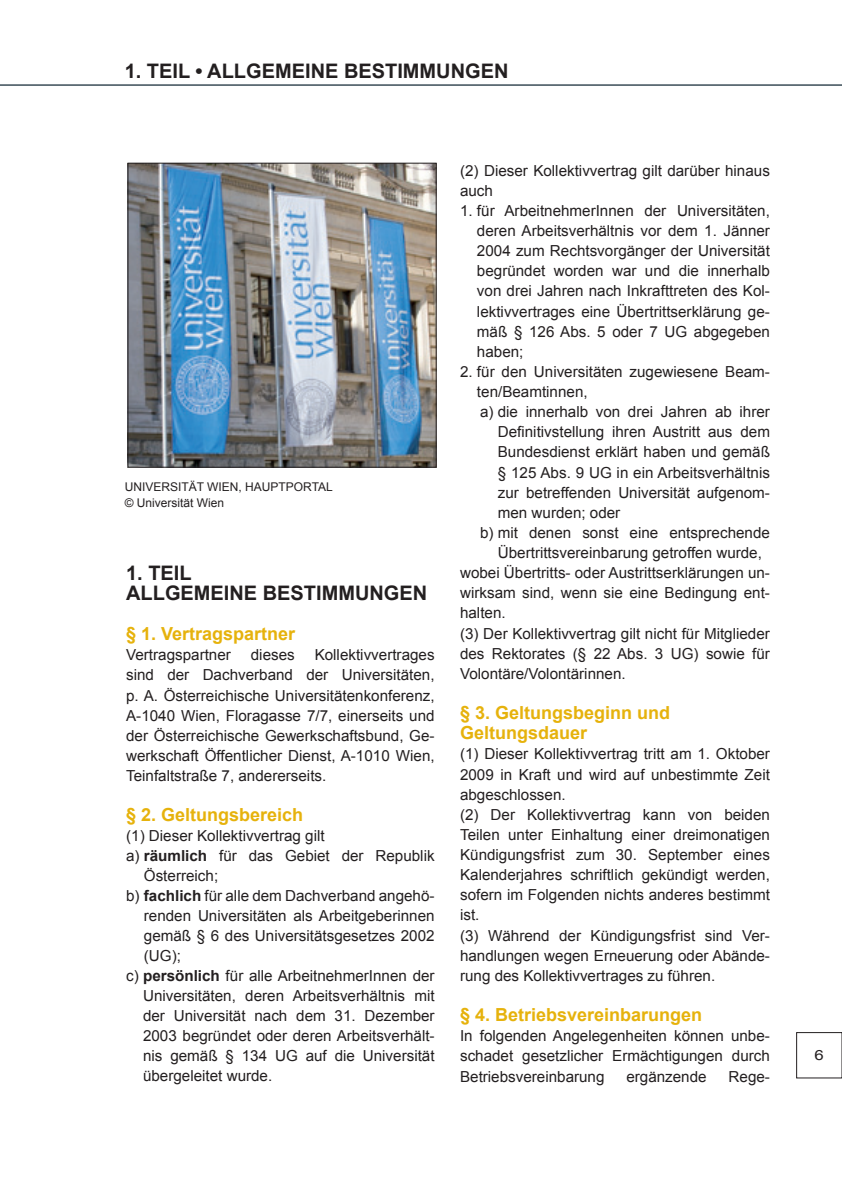
<style>
.page{position:relative;width:842px;height:1191px;background:#fff}
.page>*{position:absolute;margin:0;border:0;box-sizing:border-box;transform-origin:0 0}
.t1{font:700 20px/20px "Arial";color:#231f20}
.t2{font:700 18px/20.2px "Arial";color:#e6b20c}
.t3{font:15.2px/20.2px "Arial";color:#231f20;text-align:justify}
.t4{font:14px "Arial";color:#231f20;scale:1.2 1}
.t5{font:12px/16px "Arial";color:#231f20}
.s1{font-weight:700}
</style>
<div class="page">
<div style="left:796px;top:1032px;width:46px;height:46px;border:1px solid #231f20"></div>
<img style="left:130px;top:165px;width:305px;height:300px">
<div style="left:128px;top:163px;width:309px;height:304px;border:1px solid #231f20"></div>
<svg style="left:0;top:84px;width:842px;height:1px"></svg>
<h1 class="t1" style="left:125px;top:62px;width:382px">1. Teil • Allgemeine Bestimmungen</h1>
<p class="t5" style="left:125px;top:479px;width:29px">UniVERSITÄT</p>
<p class="t5" style="left:125px;top:479px;width:210px;text-indent:82px">WIEN , Hauptpo rtal © Universität Wien</p>
<h1 class="t1" style="left:126px;top:564px;width:300px">1. Teil<br>Allgemeine Bestimmungen</h1>
<p class="t2" style="left:126px;top:624px;width:171px">§ 1. Vertragspartner</p>
<p class="t3" style="left:126px;top:645px;width:106px">Vertragspartner</p>
<p class="t3" style="left:251px;top:645px;width:45px">dieses</p>
<p class="t3" style="left:126px;top:645px;width:310px;text-indent:189px">Kollektivvertrages sind der Dachverband der Universitäten, p. A. Österreichische Universitätenkonferenz, A-1040 Wien, Floragasse 7/7, einerseits und der Österreichische Gewerkschaftsbund, Ge&shy;werkschaft Öffentlicher Dienst, A-1010 Wien, Teinfaltstraße 7, andererseits.</p>
<p class="t2" style="left:126px;top:804px;width:179px">§ 2. Geltungsbereich</p>
<p class="t3" style="left:126px;top:825px;width:200px">(1) Dieser Kollektivvertrag gilt</p>
<p class="t3" style="left:126px;top:845px;width:310px">a) <span class="s1">räumlich</span> für das Gebiet der Republik</p>
<p class="t3" style="left:144px;top:865px;width:76px">Österreich;</p>
<p class="t3" style="left:126px;top:885px;width:310px">b) <span class="s1">fachlich</span> für alle dem Dachverband angehö-</p>
<p class="t3" style="left:144px;top:905px;width:292px">renden Universitäten als Arbeitgeberinnen</p>
<p class="t3" style="left:144px;top:925px;width:292px">gemäß § 6 des Universitätsgesetzes 2002</p>
<p class="t3" style="left:144px;top:945px;width:39px">(UG);</p>
<p class="t3" style="left:126px;top:965px;width:310px">c) <span class="s1">persönlich</span> für alle ArbeitnehmerI nnen der</p>
<p class="t3" style="left:143px;top:985px;width:293px">Universitäten, deren Arbeitsverhältnis mit</p>
<p class="t3" style="left:143px;top:1005px;width:293px">der Universität nach dem 31. Dezember</p>
<p class="t3" style="left:143px;top:1025px;width:293px">2003 begründet oder deren Arbeitsverhält-</p>
<p class="t3" style="left:143px;top:1045px;width:293px">nis gemäß § 134 UG auf die Universität</p>
<p class="t3" style="left:143px;top:1065px;width:131px">übergeleitet wurde.</p>
<p class="t3" style="left:460px;top:160px;width:311px">(2) Dieser Kollektivvertrag gilt darüber hinaus auch</p>
<p class="t3" style="left:477px;top:200px;width:295px;text-indent:-17px">1. für ArbeitnehmerI nnen der Universitäten, deren Arbeitsverhältnis vor dem 1. Jänner 2004 zum Rechtsvorgänger der Universität begründet worden war und die innerhalb von drei Jahren nach I nkrafttreten des Kol&shy;lektivvertrages eine Übertrittserklärung ge&shy;mäß § 126 Abs. 5 oder 7 UG abgegeben haben;</p>
<p class="t3" style="left:460px;top:361px;width:311px">2. für den Universitäten zugewiesene Beam-</p>
<p class="t3" style="left:477px;top:382px;width:112px">ten/Beamtinnen,</p>
<p class="t3" style="left:480px;top:402px;width:292px">a) die innerhalb von drei Jahren ab ihrer</p>
<p class="t3" style="left:498px;top:422px;width:274px">Definitivstellung ihren Austritt aus dem</p>
<p class="t3" style="left:498px;top:442px;width:274px">Bundesdienst erklärt haben und gemäß</p>
<p class="t3" style="left:498px;top:462px;width:274px">§ 125 Abs. 9 UG in ein Arbeitsverhältnis</p>
<p class="t3" style="left:498px;top:482px;width:274px">zur betreffenden Universität aufgenom-</p>
<p class="t3" style="left:498px;top:502px;width:124px">men wurden; oder</p>
<p class="t3" style="left:480px;top:522px;width:291px">b) mit denen sonst eine entsprechende</p>
<p class="t3" style="left:498px;top:543px;width:266px">Übertrittsvereinbarung getroffen wurde,</p>
<p class="t3" style="left:460px;top:563px;width:311px">wobei Übertritts- oder Austrittserklärungen un-</p>
<p class="t3" style="left:460px;top:583px;width:311px">wirksam sind, wenn sie eine Bedingung ent-</p>
<p class="t3" style="left:460px;top:603px;width:47px">halten.</p>
<p class="t3" style="left:460px;top:623px;width:312px">(3) Der Kollektivvertrag gilt nicht für Mitglieder</p>
<p class="t3" style="left:460px;top:643px;width:312px">des Rektorates (§ 22 Abs. 3 UG) sowie für</p>
<p class="t3" style="left:460px;top:663px;width:167px">Volontäre/Volontärinnen.</p>
<p class="t2" style="left:460px;top:703px;width:212px">§ 3. Geltungsbeginn und<br>Geltungsdauer</p>
<p class="t3" style="left:460px;top:744px;width:312px;text-align:left">(1) Dieser Kollektivvertrag tritt am 1. Oktober 2009 in Kraft und wird auf unbestimmte Zeit abgeschlossen.<br>(2) Der Kollektivvertrag kann von beiden Teilen unter Einhaltung einer dreimonatigen Kündigungsfrist zum 30. September eines Kalenderjahres schriftlich gekündigt werden, sofern im Folgenden nichts anderes bestimmt ist.<br>(3) Während der Kündigungsfrist sind Ver&shy;handlungen wegen Erneuerung oder Abände&shy;rung des Kollektivvertrages zu führen.</p>
<p class="t2" style="left:460px;top:1005px;width:244px">§ 4. Betriebsvereinbarungen</p>
<p class="t3" style="left:460px;top:1026px;width:311px">I n folgenden Angelegenheiten können unbe&shy;schadet gesetzlicher Ermächtigungen durch Betriebsvereinbarung</p>
<p class="t3" style="left:626px;top:1066px;width:82px">ergänzende</p>
<p class="t3" style="left:728px;top:1066px;width:43px">Rege-</p>
<p class="t4" style="left:815px;top:1046px;width:9px">6</p>
</div>
